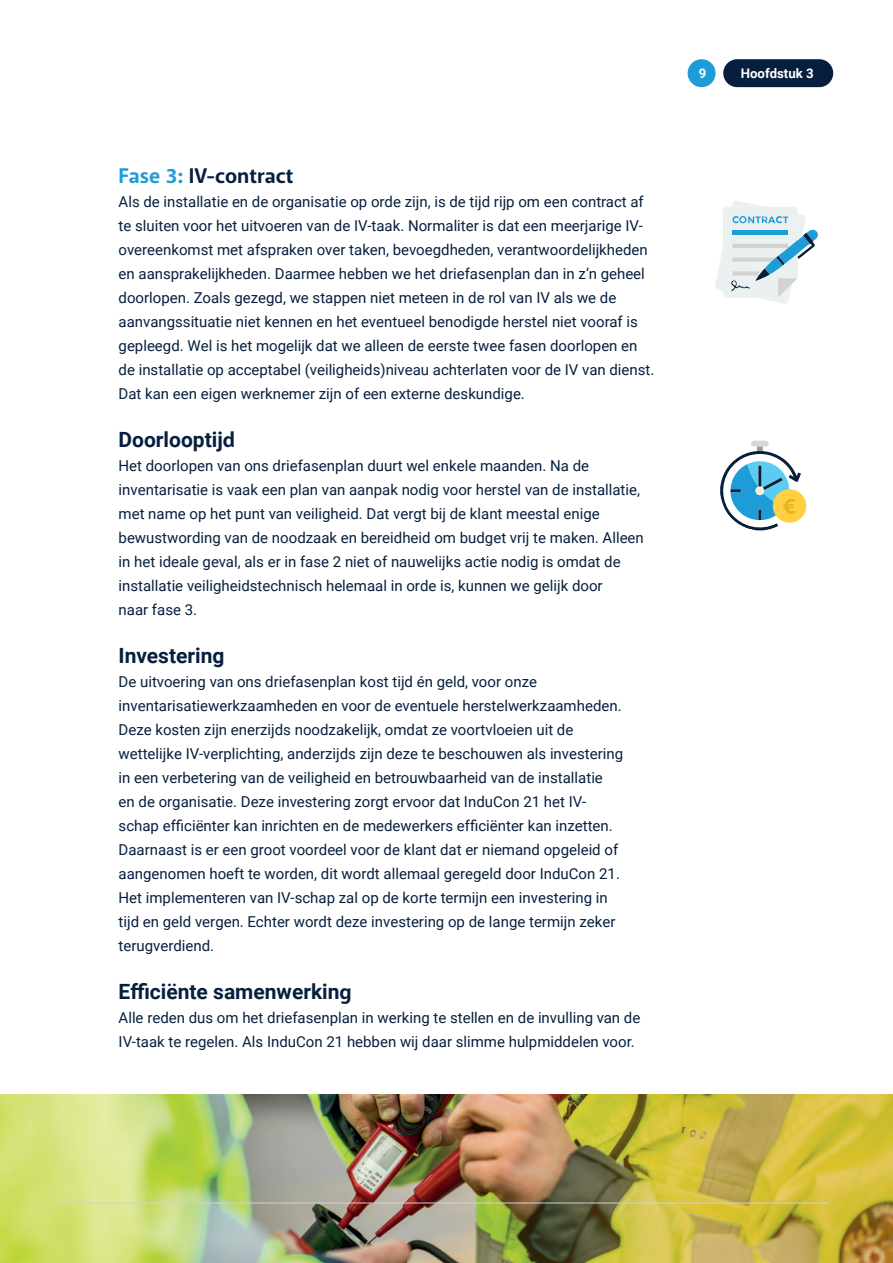
<style>
.page{position:relative;width:893px;height:1263px;background:#fff}
.page>*{position:absolute;margin:0;border:0;box-sizing:border-box;transform-origin:0 0}
.t1{font:700 21px "Roboto";color:#071f3e}
.t2{font:700 21px "Anago";color:#071f3e}
.t3{font:15px/24px "Roboto";color:#071f3e}
.t4{font:700 13.2px "Roboto";color:#fff}
.s1{color:#1d9cd8}
.s2{font-family:"Anago"}
</style>
<div class="page">
<div style="left:688px;top:59px;width:28px;height:28px;background:#1d9cd8;border-radius:50%"></div>
<div style="left:723px;top:59px;width:110px;height:28px;background:#071f3e;border-radius:14px"></div>
<svg style="left:715px;top:201px;width:103px;height:103px"></svg>
<svg style="left:720px;top:440px;width:85px;height:91px"></svg>
<img style="left:0;top:1095px;width:893px;height:168px">
<hr style="left:60px;top:1202px;width:767px;height:1px;background:#d1d2d4">
<h1 class="t2" style="left:119px;top:162px;width:176px"><span class="s1">Fase 3:</span> IV-contract</h1>
<p class="t3" style="left:119px;top:189px;width:537px">Als de installatie en de organisatie op orde zijn, is de tijd rijp om een contract af te sluiten voor het uitvoeren van de IV-taak. Normaliter is dat een meerjarige IV&shy;overeenkomst met afspraken over taken, bevoegdheden, verantwoordelijkheden en aansprakelijkheden. Daarmee hebben we het driefasenplan dan in z’n geheel doorlopen. Zoals gezegd, we stappen niet meteen in de rol van IV als we de aanvangssituatie niet kennen en het eventueel benodigde herstel niet vooraf is gepleegd. Wel is het mogelijk dat we alleen de eerste twee fasen doorlopen en de installatie op acceptabel (veiligheids)niveau achterlaten voor de IV van dienst.<br>Dat kan een eigen werknemer zijn of een externe deskundige.</p>
<h1 class="t1" style="left:119px;top:425px;width:118px">Doorlooptij<span class="s2">d</span></h1>
<p class="t3" style="left:119px;top:453px;width:527px">Het doorlopen van ons driefasenplan duurt wel enkele maanden. Na de inventarisatie is vaak een plan van aanpak nodig voor herstel van de installatie, met name op het punt van veiligheid. Dat vergt bij de klant meestal enige bewustwording van de noodzaak en bereidheid om budget vrij te maken. Alleen in het ideale geval, als er in fase 2 niet of nauwelijks actie nodig is omdat de installatie veiligheidstechnisch helemaal in orde is, kunnen we gelijk door<br>naar fase 3.</p>
<h1 class="t1" style="left:119px;top:641px;width:107px">Investering</h1>
<p class="t3" style="left:119px;top:669px;width:506px">De uitvoering van ons driefasenplan kost tijd én geld, voor onze inventarisatiewerkzaamheden en voor de eventuele herstelwerkzaamheden.<br>Deze kosten zijn enerzijds noodzakelijk, omdat ze voortvloeien uit de wettelijke IV-verplichting, anderzijds zijn deze te beschouwen als investering in een verbetering van de veiligheid en betrouwbaarheid van de installatie<br>en de organisatie. Deze investering zorgt ervoor dat InduCon 21 het IV&shy;schap efficiënter kan inrichten en de medewerkers efficiënter kan inzetten.<br>Daarnaast is er een groot voordeel voor de klant dat er niemand opgeleid of aangenomen hoeft te worden, dit wordt allemaal geregeld door InduCon 21.<br>Het implementeren van IV-schap zal op de korte termijn een investering in tijd en geld vergen. Echter wordt deze investering op de lange termijn zeker terugverdiend.</p>
<h1 class="t1" style="left:119px;top:977px;width:235px">Efficiënte samenwerkin<span class="s2">g</span></h1>
<p class="t3" style="left:119px;top:1005px;width:523px">Alle reden dus om het driefasenplan in werking te stellen en de invulling van de<br>IV-taak te regelen. Als InduCon 21 hebben wij daar slimme hulpmiddelen voor.</p>
<p class="t4" style="left:699px;top:64px;width:9px">9</p>
<p class="t4" style="left:741px;top:64px;width:74px">Hoofdstuk 3</p>
</div>
